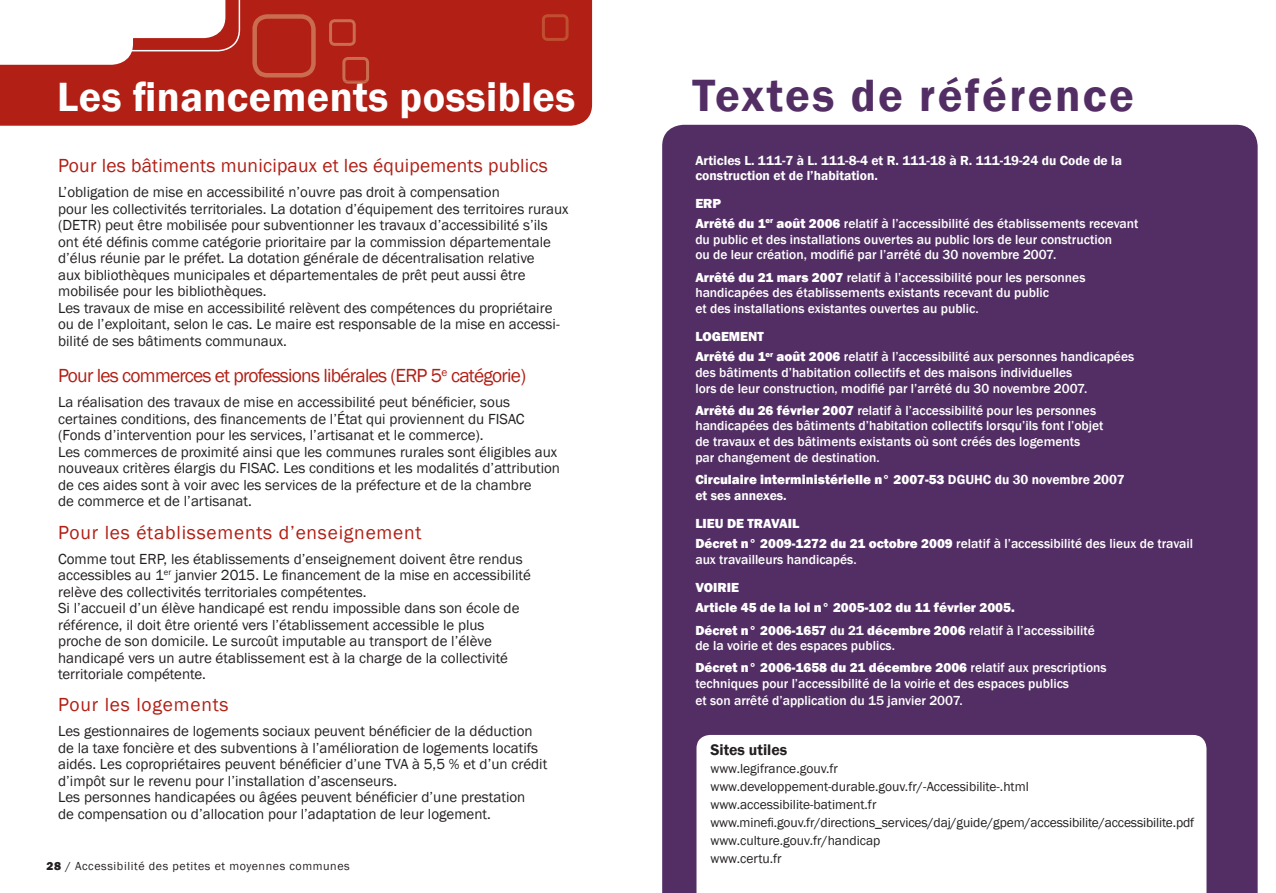
<style>
.page{position:relative;width:1276px;height:893px;background:#fff}
.page>*{position:absolute;margin:0;border:0;box-sizing:border-box;transform-origin:0 0}
.t1{font:600 46.5px "Franklin Gothic";letter-spacing:.05em;color:#522e64}
.t2{font:600 42px "Franklin Gothic";letter-spacing:.01em;color:#fff}
.t3{font:19.5px "Franklin Gothic";letter-spacing:-.04em;color:#b11f15}
.t4{font:19.5px "Franklin Gothic";letter-spacing:.04em;color:#b11f15}
.t5{font:19.5px "Franklin Gothic";letter-spacing:.01em;color:#b11f15}
.t6{font:600 15.75px "Franklin Gothic";color:#231f20}
.t7{font:15px/16.5px "Franklin Gothic";color:#231f20}
.t8{font:500 13.5px/15.8px "Franklin Gothic";color:#fff}
.t9{font:13.5px/18px "Franklin Gothic";color:#231f20}
.t10{font:800 13.5px/15.8px "Franklin Gothic";color:#fff}
.t11{font:600 13.5px/15px "Franklin Gothic";color:#fff}
.t12{font:12px "Franklin Gothic";letter-spacing:.05em;color:#231f20}
.s1{font-weight:800}
.s2{font-weight:600}
.s3{font-weight:500}
</style>
<div class="page">
<div style="left:662px;top:125px;width:595px;height:768px;background:#522e64"></div>
<div style="left:0;top:0;width:592px;height:126px;background:#b11f15"></div>
<svg style="left:0;top:0;width:240px;height:65px"></svg>
<svg style="left:252px;top:14px;width:64px;height:64px;background:#b63122"></svg>
<svg style="left:342px;top:57px;width:27px;height:27px"></svg>
<svg style="left:542px;top:14px;width:26px;height:27px"></svg>
<svg style="left:329px;top:19px;width:27px;height:27px"></svg>
<svg style="left:696px;top:735px;width:510px;height:158px"></svg>
<h2 class="t2" style="left:57px;top:71px;width:519px">Les financements possibles</h2>
<h1 class="t1" style="left:692px;top:67px;width:443px">Textes de référence</h1>
<h3 class="t5" style="left:58px;top:153px;width:491px">Pour les bâtiments municipaux et les équipements publics</h3>
<p class="t7" style="left:58px;top:184px;width:512px">L’obligation de mise en accessibilité n’ouvre pas droit à compensation<br>pour les collectivités territoriales. La dotation d’équipement des territoires ruraux (DETR) peut être mobilisée pour subventionner les travaux d’accessibilité s’ils ont été définis comme catégorie prioritaire par la commission départementale d’élus réunie par le préfet. La dotation générale de décentralisation relative<br>aux bibliothèques municipales et départementales de prêt peut aussi être mobilisée pour les bibliothèques.<br>Les travaux de mise en accessibilité relèvent des compétences du propriétaire ou de l’exploitant, selon le cas. Le maire est responsable de la mise en accessi&shy;bilité de ses bâtiments communaux.</p>
<h3 class="t3" style="left:58px;top:364px;width:469px">Pour les commerces et professions libérales (ERP 5<sup>e</sup> catégorie)</h3>
<p class="t7" style="left:58px;top:394px;width:503px">La réalisation des travaux de mise en accessibilité peut bénéficier, sous certaines conditions, des financements de l’État qui proviennent du FISAC (Fonds d’intervention pour les services, l’artisanat et le commerce).<br>Les commerces de proximité ainsi que les communes rurales sont éligibles aux nouveaux critères élargis du FISAC. Les conditions et les modalités d’attribution de ces aides sont à voir avec les services de la préfecture et de la chambre<br>de commerce et de l’artisanat.</p>
<h3 class="t4" style="left:58px;top:520px;width:365px">Pour les établissements d’enseignement</h3>
<p class="t7" style="left:58px;top:551px;width:474px">Comme tout ERP, les établissements d’enseignement doivent être rendus accessibles au 1<sup>er</sup> janvier 2015. Le financement de la mise en accessibilité relève des collectivités territoriales compétentes.<br>Si l’accueil d’un élève handicapé est rendu impossible dans son école de référence, il doit être orienté vers l’établissement accessible le plus proche de son domicile. Le surcoût imputable au transport de l’élève handicapé vers un autre établissement est à la charge de la collectivité territoriale compétente.</p>
<h3 class="t4" style="left:58px;top:693px;width:172px">Pour les logements</h3>
<p class="t7" style="left:58px;top:723px;width:491px">Les gestionnaires de logements sociaux peuvent bénéficier de la déduction de la taxe foncière et des subventions à l’amélioration de logements locatifs aidés. Les copropriétaires peuvent bénéficier d’une TVA à 5,5 % et d’un crédit d’impôt sur le revenu pour l’installation d’ascenseurs.<br>Les personnes handicapées ou âgées peuvent bénéficier d’une prestation<br>de compensation ou d’allocation pour l’adaptation de leur logement.</p>
<p class="t12" style="left:47px;top:859px;width:305px"><span class="s1">28</span> / Accessibilité des petites et moyennes communes</p>
<p class="t11" style="left:695px;top:153px;width:428px">Articles L. 111-7 à L. 111-8-4 et R. 111-18 à R. 111-19-24 du Code de la construction et de l’habitation.</p>
<p class="t8" style="left:695px;top:194px;width:445px;line-height:20px"><span class="s1">ERP<br>Arrêté du 1</span><sup>er</sup> <span class="s1">août 2006</span> relatif à l’accessibilité des établissements recevant</p>
<p class="t8" style="left:695px;top:231px;width:418px">du public et des installations ouvertes au public lors de leur construction ou de leur création, modifié par l’arrêté du 30 novembre 2007.</p>
<p class="t8" style="left:695px;top:269px;width:391px"><span class="s1">Arrêté du 21 mars 2007</span> relatif à l’accessibilité pour les personnes handicapées des établissements existants recevant du public<br>et des installations existantes ouvertes au public.</p>
<p class="t8" style="left:695px;top:327px;width:440px;line-height:20px"><span class="s1">LOGEMENT<br>Arrêté du 1</span><sup>er</sup> <span class="s1">août 2006</span> relatif à l’accessibilité aux personnes handicapées</p>
<p class="t8" style="left:695px;top:365px;width:393px">des bâtiments d’habitation collectifs et des maisons individuelles lors de leur construction, modifié par l’arrêté du 30 novembre 2007.</p>
<p class="t8" style="left:695px;top:402px;width:409px"><span class="s1">Arrêté du 26 février 2007</span> relatif à l’accessibilité pour les personnes handicapées des bâtiments d’habitation collectifs lorsqu’ils font l’objet de travaux et des bâtiments existants où sont créés des logements<br>par changement de destination.</p>
<p class="t10" style="left:695px;top:472px;width:431px">Circulaire interministérielle n° 2007-53 <span class="s2">DGUHC du 30 novembre 2007 et ses annexes.</span></p>
<p class="t10" style="left:695px;top:513px;width:499px;line-height:20px">LIEU DE TRAVAIL<br>Décret n° 2009-1272 du 21 octobre 2009 <span class="s3">relatif à l’accessibilité des lieux de travail</span></p>
<p class="t8" style="left:695px;top:551px;width:163px">aux travailleurs handicapés.</p>
<p class="t10" style="left:695px;top:577px;width:321px;line-height:20.7px">VOIRIE<br>Article 45 de la loi n° 2005-102 du 11 février 2005.</p>
<p class="t8" style="left:695px;top:622px;width:401px"><span class="s1">Décret n° 2006-1657</span> <span class="s2">du 21</span> <span class="s1">décembre 2006</span> relatif à l’accessibilité de la voirie et des espaces publics.</p>
<p class="t8" style="left:695px;top:660px;width:413px;line-height:16.2px"><span class="s1">Décret n° 2006-1658 du 21 décembre 2006</span> relatif aux prescriptions techniques pour l’accessibilité de la voirie et des espaces publics<br>et son arrêté d’application du 15 janvier 2007.</p>
<p class="t6" style="left:710px;top:740px;width:78px">Sites utiles</p>
<p class="t9" style="left:710px;top:760px;width:485px">www.legifrance.gouv.fr<br>www.developpement-durable.gouv.fr/-Accessibilite-.html www.accessibilite-batiment.fr www.minefi.gouv.fr/directions_services/daj/guide/gpem/accessibilite/accessibilite.pdf www.culture.gouv.fr/handicap<br>www.certu.fr</p>
</div>
